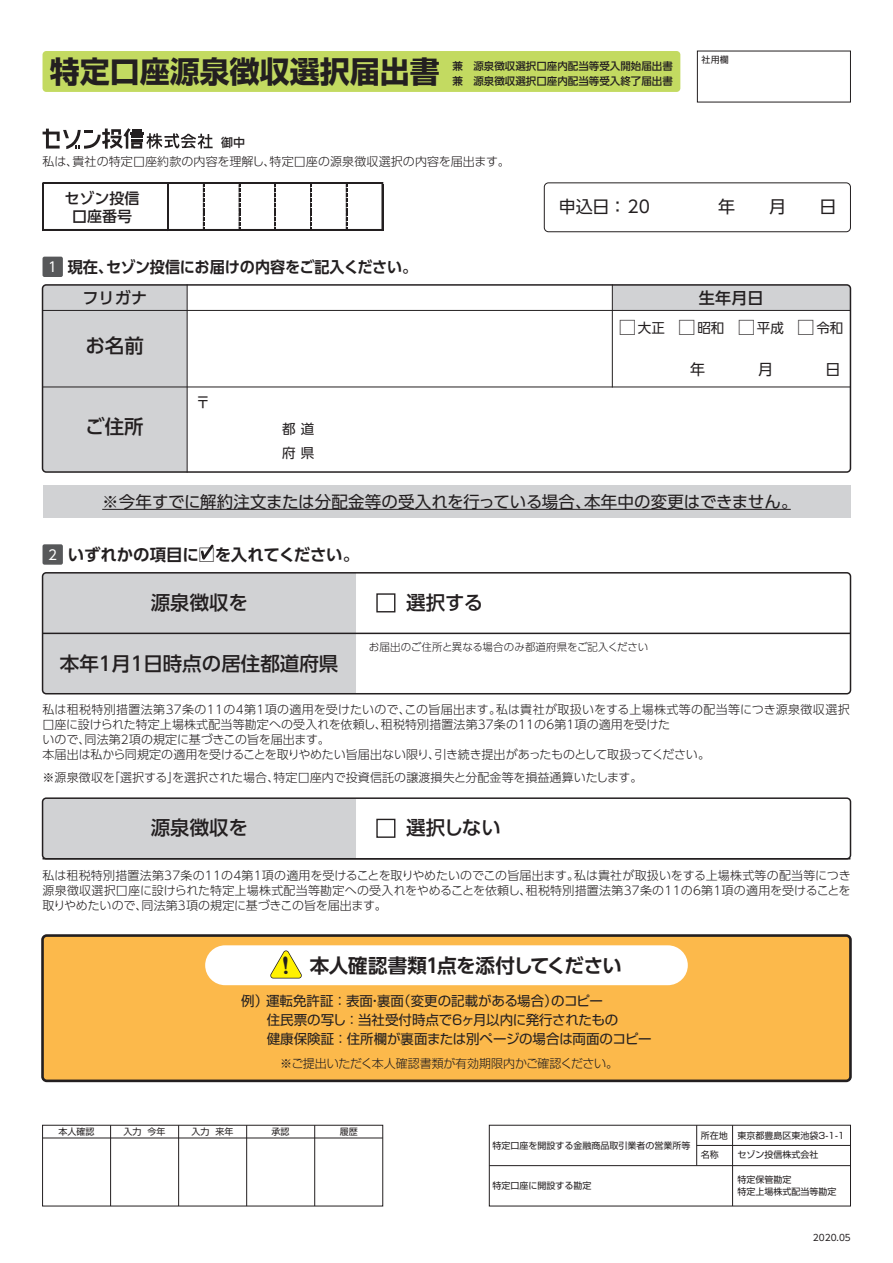
<style>
.page{position:relative;width:893px;height:1263px;background:#fff}
.page>*{position:absolute;margin:0;border:0;box-sizing:border-box;transform-origin:0 0}
.t1{font:700 30px "Shin Go Pro";color:#231f20}
.t2{font:24.6px "MS P Gothic";color:#fff}
.t3{font:500 19.5px "UD Shin Go Pro";color:#231f20}
.t4{font:700 19.5px "UD Shin Go Pro De";letter-spacing:-.02em;color:#231f20}
.t5{font:500 17.4px "UD Shin Go Pro";color:#231f20}
.t6{font:16.95px "UD Shin Go Pro";color:#231f20}
.t7{font:16.5px "UD Shin Go Pro";letter-spacing:-.005em;color:#231f20}
.t8{font:700 16.5px "UD Shin Go Pro De";letter-spacing:-.02em;color:#231f20}
.t9{font:500 16.05px "UD Shin Go Pro";letter-spacing:.01em;color:#231f20}
.t10{font:700 15.75px "UD Shin Go Pro De";letter-spacing:-.015em;color:#231f20;scale:.96 1}
.t11{font:500 15px "UD Shin Go Pro";color:#231f20}
.t12{font:15px "UD Shin Go Pro";color:#231f20}
.t13{font:13.5px/19.2px "Shin Go Pro";color:#231f20}
.t14{font:13.5px/23.5px "UD Shin Go Pro";color:#231f20}
.t15{font:13.5px "UD Shin Go Pro";color:#fff}
.t16{font:300 12px/15px "UD Shin Go Pro";letter-spacing:.01em;color:#231f20}
.t17{font:300 12px/15px "UD Shin Go Pro";letter-spacing:-.02em;color:#231f20}
.t18{font:300 12px "UD Shin Go Pro";letter-spacing:.03em;color:#231f20}
.t19{font:300 12px "Shin Go Pro";letter-spacing:-.02em;color:#231f20}
.t20{font:300 12px "UD Shin Go Pro";letter-spacing:-.01em;color:#231f20}
.t21{font:500 12px "UD Shin Go Pro";color:#231f20}
.t22{font:500 10.5px "UD Shin Go Pro";color:#231f20}
.t23{font:300 10.5px "UD Shin Go Pro";letter-spacing:.005em;color:#231f20}
.t24{font:9px/19.5px "Shin Go Pro";color:#231f20}
.t25{font:9px "UD Shin Go Pro";color:#231f20}
</style>
<div class="page">
<div style="left:43px;top:51px;width:637px;height:41px;background:#c3da61;border-radius:4px"></div>
<div style="left:43px;top:485px;width:807px;height:32px;background:#d1d2d4"></div>
<svg style="left:201px;top:544px;width:13px;height:16px"></svg>
<div style="left:42px;top:1125px;width:341px;height:81px;border:1px solid #231f20"></div>
<hr style="left:43px;top:1138px;width:340px;height:1px;background:#231f20">
<hr style="left:178px;top:1125px;width:1px;height:81px;background:#231f20">
<hr style="left:246px;top:1125px;width:1px;height:81px;background:#231f20">
<hr style="left:314px;top:1125px;width:1px;height:81px;background:#231f20">
<hr style="left:110px;top:1125px;width:1px;height:81px;background:#231f20">
<div style="left:489px;top:1125px;width:362px;height:81px;border:1px solid #231f20"></div>
<hr style="left:697px;top:1145px;width:153px;height:1px;background:#231f20">
<hr style="left:489px;top:1165px;width:361px;height:1px;background:#231f20">
<hr style="left:696px;top:1125px;width:1px;height:40px;background:#231f20">
<hr style="left:732px;top:1125px;width:1px;height:81px;background:#231f20">
<hr style="left:102px;top:509px;width:689px;height:1px;background:#231f20">
<div style="left:45px;top:800px;width:311px;height:56px;background:#d1d2d4"></div>
<div style="left:376px;top:819px;width:19px;height:19px;border:1px solid #242021"></div>
<hr style="left:43px;top:858px;width:807px;height:1px;background:#231f20">
<div style="left:42px;top:797px;width:809px;height:62px;border:2px solid #231f20;border-radius:4px"></div>
<div style="left:43px;top:544px;width:20px;height:21px;background:#57585a;border-radius:2px"></div>
<div style="left:43px;top:575px;width:313px;height:119px;background:#d1d2d4"></div>
<div style="left:376px;top:593px;width:19px;height:19px;border:1px solid #242021"></div>
<hr style="left:43px;top:633px;width:807px;height:1px;background:#231f20">
<div style="left:42px;top:572px;width:809px;height:122px;border:2px solid #231f20;border-radius:4px"></div>
<svg style="left:43px;top:128px;width:170px;height:21px"></svg>
<hr style="left:42px;top:183px;width:1px;height:48px;background:#231f20">
<hr style="left:43px;top:183px;width:1px;height:48px;background:#231f20">
<hr style="left:167px;top:184px;width:1px;height:47px;background:#231f20">
<hr style="left:168px;top:184px;width:1px;height:47px;background:#231f20">
<svg style="left:203px;top:185px;width:1px;height:44px"></svg>
<svg style="left:239px;top:185px;width:1px;height:44px"></svg>
<svg style="left:275px;top:185px;width:1px;height:44px"></svg>
<svg style="left:310px;top:185px;width:2px;height:44px"></svg>
<svg style="left:346px;top:185px;width:1px;height:44px"></svg>
<hr style="left:382px;top:184px;width:1px;height:47px;background:#231f20">
<hr style="left:44px;top:183px;width:339px;height:1px;background:#231f20">
<hr style="left:44px;top:229px;width:339px;height:2px;background:#231f20">
<div style="left:544px;top:182px;width:307px;height:50px;border:1px solid #231f20;border-radius:4px"></div>
<div style="left:613px;top:287px;width:235px;height:23px;background:#d1d2d4"></div>
<div style="left:43px;top:257px;width:20px;height:20px;background:#57585a;border-radius:2px"></div>
<div style="left:43px;top:935px;width:807px;height:146px;background:#fcb94b;border-radius:4px"></div>
<div style="left:41px;top:934px;width:811px;height:148px;border:3px solid #231f20;border-radius:4px"></div>
<div style="left:205px;top:945px;width:483px;height:40px;background:#fff;border-radius:20px"></div>
<div style="left:45px;top:287px;width:142px;height:183px;background:#d1d2d4"></div>
<hr style="left:43px;top:310px;width:807px;height:1px;background:#231f20">
<hr style="left:43px;top:387px;width:807px;height:1px;background:#231f20">
<div style="left:42px;top:284px;width:809px;height:189px;border:2px solid #231f20;border-radius:4px"></div>
<hr style="left:187px;top:285px;width:1px;height:187px;background:#231f20">
<hr style="left:612px;top:285px;width:1px;height:102px;background:#231f20">
<svg style="left:270px;top:950px;width:32px;height:29px"></svg>
<h1 class="t1" style="left:50px;top:47px;width:391px">特定口座源泉徴収選択届出書</h1>
<p class="t22" style="left:452px;top:57px;width:222px">兼　源泉徴収選択口座内配当等受入開始届出書</p>
<p class="t22" style="left:452px;top:72px;width:222px">兼　源泉徴収選択口座内配当等受入終了届出書</p>
<p class="t21" style="left:221px;top:133px;width:25px">御中</p>
<p class="t16" style="left:72px;top:154px;width:439px">貴社の特定口座約款の内容を理解し特定口座の源泉徴収選択の内容を届出ます。</p>
<p class="t16" style="left:263px;top:154px;width:13px">、</p>
<p class="t16" style="left:43px;top:154px;width:37px">私は、</p>
<p class="t25" style="left:702px;top:52px;width:29px">社用欄</p>
<p class="t15" style="left:48px;top:256px;width:10px">1</p>
<p class="t11" style="left:65px;top:186px;width:76px">セゾン投信</p>
<p class="t11" style="left:72px;top:204px;width:61px">口座番号</p>
<h3 class="t10" style="left:106px;top:254px;width:326px">セゾン投信にお届けの内容をご記入ください。</h3>
<h3 class="t10" style="left:68px;top:254px;width:49px">現在、</h3>
<h3 class="t9" style="left:82px;top:285px;width:66px">フリガナ</h3>
<h3 class="t3" style="left:86px;top:330px;width:60px">お名前</h3>
<h3 class="t3" style="left:85px;top:411px;width:60px">ご住所</h3>
<p class="t12" style="left:196px;top:390px;width:16px">〒</p>
<p class="t14" style="left:282px;top:417px;width:34px">都道府県</p>
<h3 class="t6" style="left:559px;top:193px;width:279px">申込日：20　　　　年　　月　　日</h3>
<h3 class="t5" style="left:619px;top:313px;width:19px">□</h3>
<p class="t14" style="left:638px;top:316px;width:28px">大正</p>
<h3 class="t9" style="left:699px;top:285px;width:66px">生年月日</h3>
<h3 class="t5" style="left:678px;top:313px;width:19px">□</h3>
<p class="t14" style="left:697px;top:316px;width:28px">昭和</p>
<h3 class="t5" style="left:738px;top:313px;width:19px">□</h3>
<p class="t14" style="left:757px;top:316px;width:28px">平成</p>
<h3 class="t5" style="left:797px;top:313px;width:19px">□</h3>
<p class="t14" style="left:816px;top:316px;width:28px">令和</p>
<p class="t12" style="left:690px;top:357px;width:16px">年</p>
<p class="t12" style="left:758px;top:357px;width:16px">月</p>
<p class="t12" style="left:826px;top:357px;width:16px">日</p>
<h3 class="t7" style="left:102px;top:488px;width:491px">※今年すでに解約注文または分配金等の受入れを行っている場合、</h3>
<h3 class="t7" style="left:584px;top:488px;width:215px">本年中の変更はできません。</h3>
<p class="t15" style="left:48px;top:543px;width:10px">2</p>
<h3 class="t8" style="left:68px;top:541px;width:293px">いずれかの項目に□を入れてください。</h3>
<h3 class="t3" style="left:151px;top:587px;width:99px">源泉徴収を</h3>
<h3 class="t3" style="left:406px;top:587px;width:79px">選択する</h3>
<h2 class="t2" style="left:373px;top:590px;width:43px">■　</h2>
<p class="t23" style="left:369px;top:638px;width:281px">お届出のご住所と異なる場合のみ都道府県をご記入ください</p>
<h3 class="t3" style="left:60px;top:648px;width:280px">本年1月1日時点の居住都道府県</h3>
<p class="t18" style="left:496px;top:700px;width:355px">私は貴社が取扱いをする上場株式等の配当等につき源泉徴収選択</p>
<p class="t16" style="left:43px;top:702px;width:629px">私は租税特別措置法第37条の11の4第1項の適用を受けたいので、<br>口座に設けられた特定上場株式配当等勘定への受入れを依頼し租税特別措置法第37条の11の6第1項の適用を受けた</p>
<p class="t16" style="left:375px;top:717px;width:13px">、</p>
<p class="t16" style="left:85px;top:732px;width:247px">同法第2項の規定に基づきこの旨を届出ます。</p>
<p class="t16" style="left:404px;top:702px;width:98px">この旨届出ます。</p>
<p class="t17" style="left:43px;top:732px;width:669px">いので、<br>本届出は私から同規定の適用を受けることを取りやめたい旨届出ない限り引き続き提出があったものとして取扱ってください。</p>
<p class="t16" style="left:273px;top:743px;width:370px;line-height:22.5px;text-indent:155px">、<br>特定口座内で投資信託の譲渡損失と分配金等を損益通算いたします。</p>
<p class="t20" style="left:108px;top:768px;width:173px">「選択するを選択された場合、</p>
<p class="t16" style="left:43px;top:769px;width:74px">※源泉徴収を</p>
<p class="t16" style="left:167px;top:769px;width:13px">」</p>
<h3 class="t3" style="left:151px;top:812px;width:99px">源泉徴収を</h3>
<h3 class="t3" style="left:406px;top:812px;width:96px">選択しない</h3>
<h2 class="t2" style="left:373px;top:816px;width:43px">■　</h2>
<p class="t16" style="left:574px;top:867px;width:278px">私は貴社が取扱いをする上場株式等の配当等につき</p>
<p class="t16" style="left:526px;top:867px;width:326px;text-indent:-483px">私は租税特別措置法第37条の11の4第1項の適用を受けることを取りやめたいのでこの旨届出ます。<br>租税特別措置法第37条の11の6第1項の適用を受けることを</p>
<p class="t16" style="left:142px;top:882px;width:391px;text-indent:-99px">源泉徴収選択口座に設けられた特定上場株式配当等勘定への受入れをやめることを依頼し、同法第3項の規定に基づきこの旨を届出ます。</p>
<p class="t17" style="left:43px;top:897px;width:106px">取りやめたいので、</p>
<p class="t24" style="left:58px;top:1121px;width:37px">本人確認</p>
<p class="t24" style="left:147px;top:1121px;width:19px">今年</p>
<p class="t24" style="left:123px;top:1121px;width:19px">入力</p>
<h3 class="t4" style="left:310px;top:949px;width:314px">本人確認書類1点を添付してください</h3>
<p class="t13" style="left:551px;top:990px;width:54px">のコピー</p>
<p class="t13" style="left:397px;top:990px;width:162px">（変更の記載がある場合）</p>
<p class="t13" style="left:267px;top:990px;width:386px;text-indent:-26px">例）<br>住民票の写し：当社受付時点で6ヶ月以内に発行されたもの<br>健康保険証：住所欄が裏面または別ページの場合は両面のコピー</p>
<p class="t19" style="left:280px;top:1053px;width:339px">※ご提出いただく本人確認書類が有効期限内かご確認ください。</p>
<p class="t13" style="left:266px;top:990px;width:139px">運転免許証：表面裏面</p>
<p class="t13" style="left:368px;top:990px;width:15px">・</p>
<p class="t24" style="left:215px;top:1121px;width:19px">来年</p>
<p class="t24" style="left:191px;top:1121px;width:19px">入力</p>
<p class="t24" style="left:272px;top:1121px;width:19px">承認</p>
<p class="t24" style="left:340px;top:1121px;width:19px">履歴</p>
<p class="t24" style="left:493px;top:1134px;width:199px">特定口座を開設する金融商品取引業者の営業所等</p>
<p class="t24" style="left:701px;top:1125px;width:28px">所在地名称</p>
<p class="t24" style="left:738px;top:1125px;width:109px">東京都豊島区東池袋3-1-1セゾン投信株式会社</p>
<p class="t24" style="left:738px;top:1169px;width:55px">特定保管勘定</p>
<p class="t24" style="left:493px;top:1175px;width:100px">特定口座に開設する勘定</p>
<p class="t24" style="left:738px;top:1181px;width:100px">特定上場株式配当等勘定</p>
<p class="t25" style="left:813px;top:1230px;width:40px">2020.05</p>
</div>
